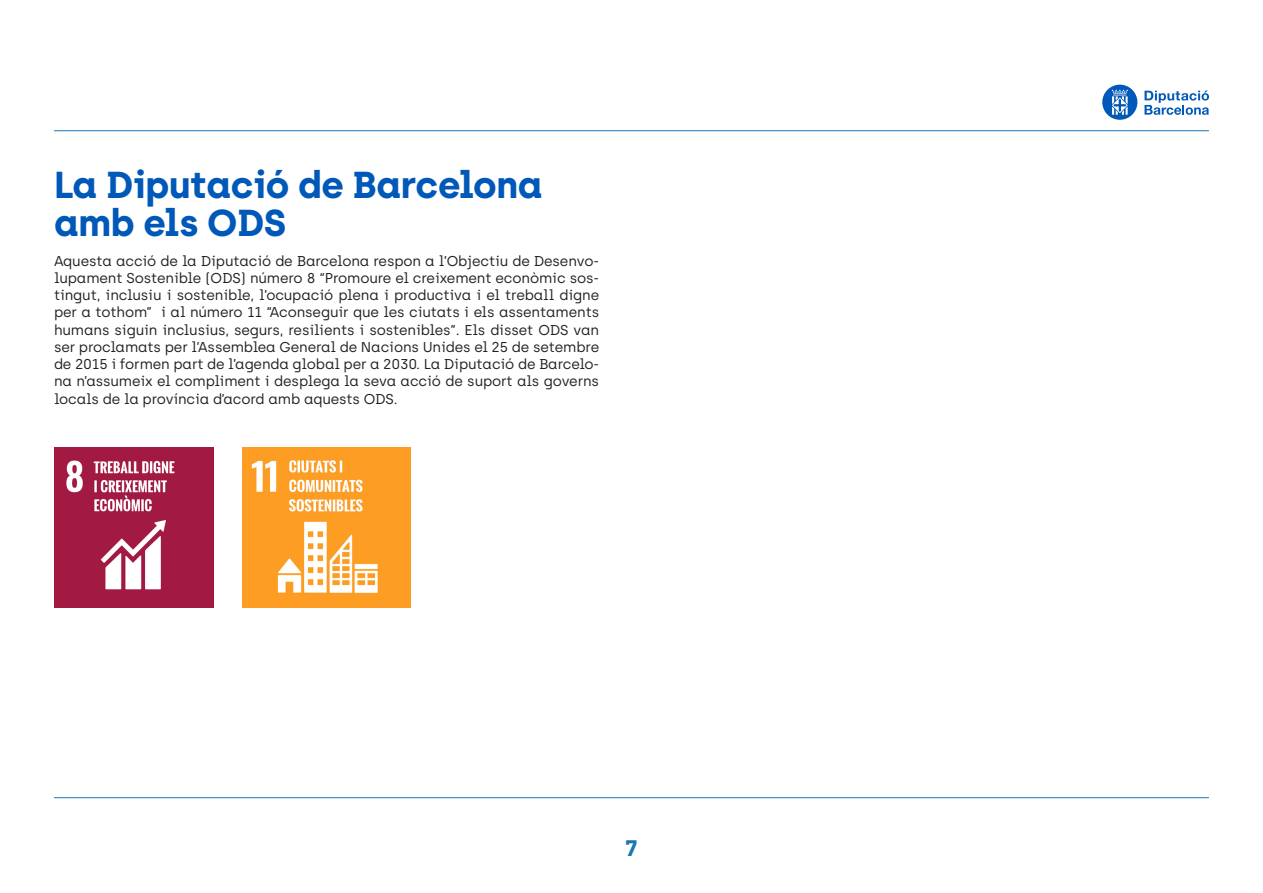
<style>
.page{position:relative;width:1263px;height:893px;background:#fff}
.page>*{position:absolute;margin:0;border:0;box-sizing:border-box;transform-origin:0 0}
.titulo_grande{font:700 37.5px/37.5px "Archia";letter-spacing:-.01em;color:#0058b8}
.titulos{font:700 22.5px "Archia";color:#1b75b4}
.text_seguit{font:14.25px/17.2px "Archia";letter-spacing:-.01em;color:#231f20;text-align:justify}
</style>
<div class="page">
<svg style="left:1144px;top:91px;width:65px;height:24px"></svg>
<svg style="left:1102px;top:85px;width:35px;height:35px"></svg>
<hr style="left:54px;top:130px;width:1155px;height:1px;background:#1b75b4">
<hr style="left:54px;top:797px;width:1155px;height:1px;background:#1b75b4">
<img style="left:243px;top:448px;width:167px;height:159px">
<img style="left:54px;top:448px;width:159px;height:159px">
<p class="titulo_grande" style="left:54px;top:166px;width:490px">La Diputació de Barcelona amb els ODS</p>
<p class="text_seguit" style="left:54px;top:252px;width:547px">Aquesta acció de la Diputació de Barcelona respon a l’Objectiu de Desenvo&shy;lupament Sostenible (ODS) número 8 “Promoure el creixement econòmic sos&shy;tingut, inclusiu i sostenible, l’ocupació plena i productiva i el treball digne per a tothom” i al número 11 “Aconseguir que les ciutats i els assentaments humans siguin inclusius, segurs, resilients i sostenibles”. Els disset ODS van ser proclamats per l’Assemblea General de Nacions Unides el 25 de setembre de 2015 i formen part de l’agenda global per a 2030. La Diputació de Barcelo&shy;na n’assumeix el compliment i desplega la seva acció de suport als governs locals de la província d’acord amb aquests ODS.</p>
<p class="titulos" style="left:625px;top:834px;width:14px">7</p>
</div>
